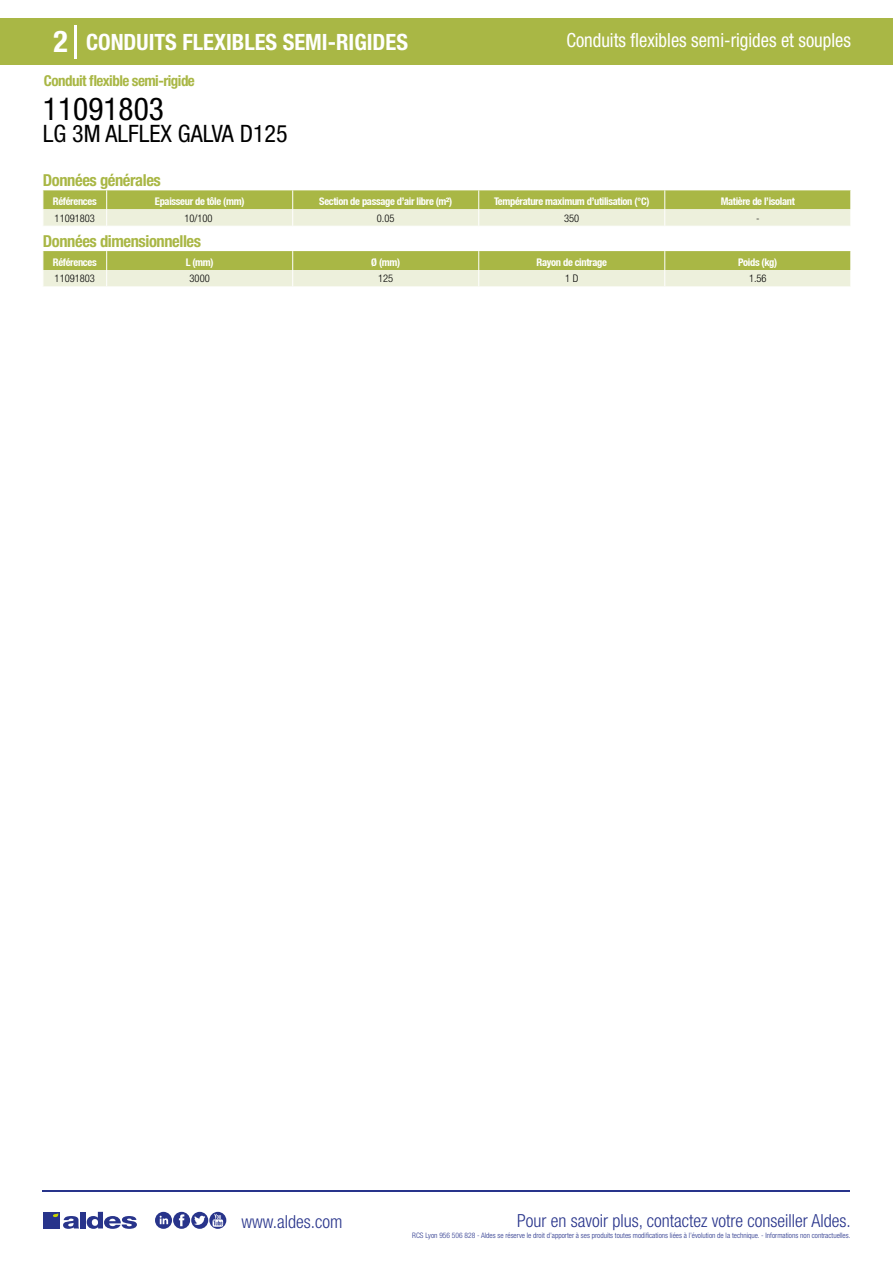
<style>
.page{position:relative;width:893px;height:1263px;background:#fff}
.page>*{position:absolute;margin:0;border:0;box-sizing:border-box;transform-origin:0 0}
.t1{font:condensed 31.5px "Helvetica Neue LT Std";color:#000}
.t2{font:700 condensed 30px "Helvetica Neue LT Std";color:#fff}
.t3{font:condensed 24px "Helvetica Neue LT Std";color:#000}
.t4{font:700 condensed 22.5px "Helvetica Neue LT Std";color:#fff}
.t5{font:condensed 19.5px "Helvetica Neue LT Std";color:#fff;scale:.95 1}
.t6{font:300 condensed 18px "Helvetica Neue";color:#28348b}
.t7{font:700 condensed 16.5px "Helvetica Neue LT Std";letter-spacing:-.025em;color:#a9b745}
.t8{font:700 condensed 15px "Helvetica Neue LT Std";letter-spacing:-.035em;color:#a9b745}
.t9{font:700 condensed 10.5px "Helvetica Neue";letter-spacing:-.03em;color:#fff}
.t10{font:300 condensed 10.5px "Helvetica Neue";color:#000}
.t11{font:300 condensed 7.5px "Helvetica Neue";color:#28348b}
</style>
<div class="page">
<div style="left:0;top:18px;width:893px;height:46px;background:#a9b745"></div>
<hr style="left:74px;top:25px;width:2px;height:33px;background:#fff">
<hr style="left:43px;top:1190px;width:807px;height:1px;background:#28348b">
<svg style="left:155px;top:1212px;width:71px;height:17px"></svg>
<div style="left:43px;top:1212px;width:17px;height:16px;background:#28348b"></div>
<div style="left:80px;top:1212px;width:6px;height:16px;background:#28348b"></div>
<svg style="left:87px;top:1212px;width:50px;height:17px"></svg>
<svg style="left:53px;top:1213px;width:26px;height:16px"></svg>
<svg style="left:43px;top:190px;width:808px;height:36px;background:#cad28f"></svg>
<svg style="left:43px;top:251px;width:808px;height:36px;background:#c9d28e"></svg>
<h2 class="t2" style="left:54px;top:24px;width:16px">2</h2>
<h3 class="t4" style="left:86px;top:28px;width:323px">CONDUITS FLEXIBLES SEMI-RIGIDES</h3>
<h3 class="t5" style="left:566px;top:29px;width:301px">Conduits flexibles semi-rigides et souples</h3>
<h3 class="t8" style="left:44px;top:71px;width:153px">Conduit flexible semi-rigide</h3>
<h1 class="t1" style="left:43px;top:91px;width:122px">11091803</h1>
<h3 class="t3" style="left:43px;top:120px;width:246px">LG 3M ALFLEX GALVA D125</h3>
<h3 class="t7" style="left:43px;top:170px;width:119px">Données générales</h3>
<p class="t9" style="left:53px;top:195px;width:45px">Références</p>
<p class="t9" style="left:155px;top:195px;width:91px">Epaisseur de tôle (mm)</p>
<p class="t9" style="left:319px;top:195px;width:135px">Section de passage d’air libre (m²)</p>
<p class="t9" style="left:494px;top:195px;width:157px">Température maximum d’utilisation (°C)</p>
<p class="t9" style="left:721px;top:195px;width:76px">Matière de l’isolant</p>
<p class="t10" style="left:55px;top:212px;width:42px">11091803</p>
<p class="t10" style="left:184px;top:212px;width:32px">10/100ᵉ</p>
<p class="t10" style="left:377px;top:212px;width:19px">0.05</p>
<p class="t10" style="left:564px;top:212px;width:17px">350</p>
<p class="t10" style="left:756px;top:212px;width:5px">-</p>
<h3 class="t7" style="left:43px;top:231px;width:160px">Données dimensionnelles</h3>
<p class="t9" style="left:53px;top:255px;width:45px">Références</p>
<p class="t9" style="left:186px;top:255px;width:29px">L (mm)</p>
<p class="t9" style="left:371px;top:255px;width:30px">Ø (mm)</p>
<p class="t9" style="left:537px;top:255px;width:72px">Rayon de cintrage</p>
<p class="t9" style="left:738px;top:255px;width:41px">Poids (kg)</p>
<p class="t10" style="left:55px;top:273px;width:42px">11091803</p>
<p class="t10" style="left:190px;top:273px;width:22px">3000</p>
<p class="t10" style="left:378px;top:273px;width:17px">125</p>
<p class="t10" style="left:565px;top:273px;width:15px">1 D</p>
<p class="t10" style="left:749px;top:273px;width:19px">1.56</p>
<h3 class="t6" style="left:241px;top:1211px;width:102px">www.aldes.com</h3>
<h3 class="t6" style="left:517px;top:1211px;width:335px">Pour en savoir plus, contactez votre conseiller Aldes.</h3>
<p class="t11" style="left:412px;top:1230px;width:440px">RCS Lyon 956 506 828 - Aldes se réserve le droit d’apporter à ses produits toutes modifications liées à l’évolution de la technique. - Informations non contractuelles.</p>
</div>
